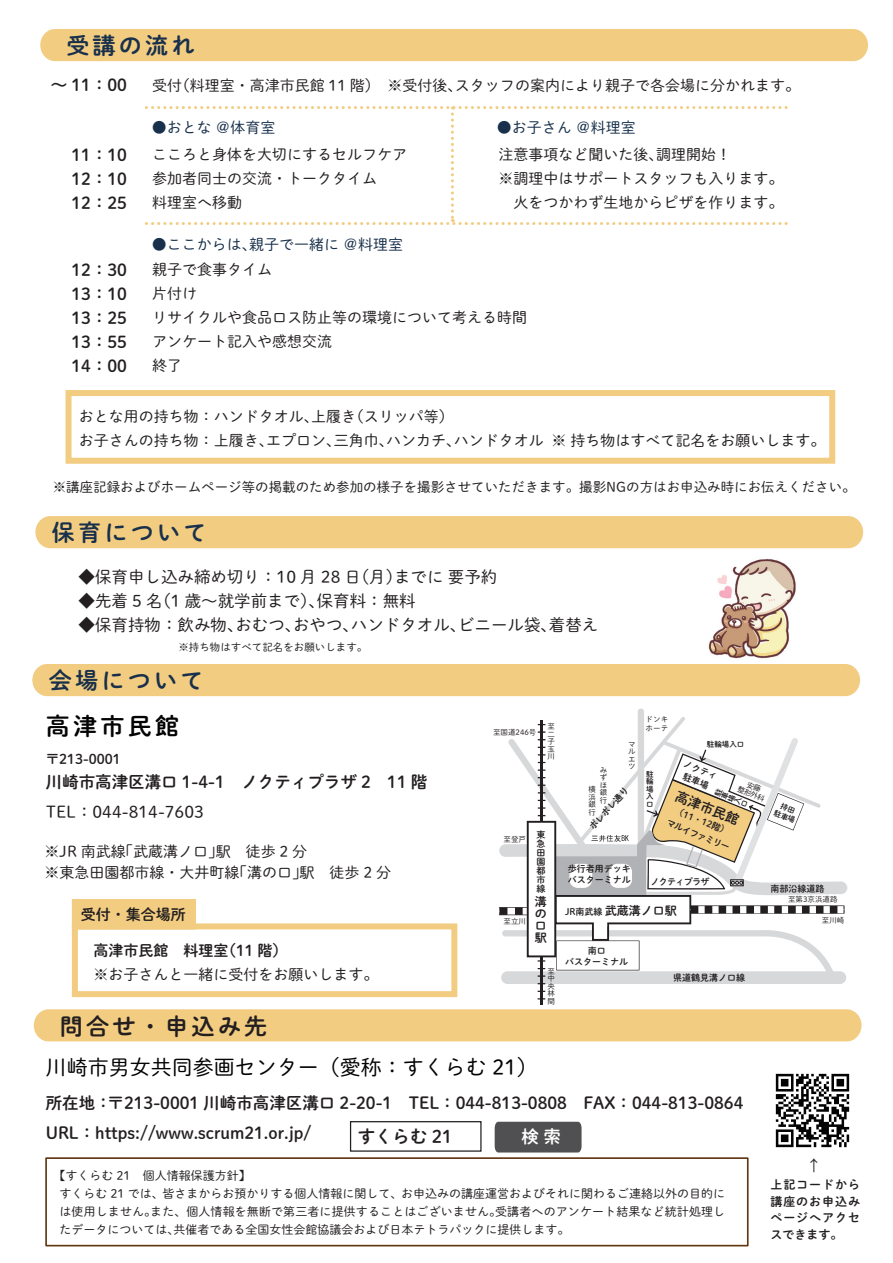
<style>
.page{position:relative;width:893px;height:1263px;background:#fff}
.page>*{position:absolute;margin:0;border:0;box-sizing:border-box;transform-origin:0 0}
.t1{font:24px "DNP Shuei M Go Std B";letter-spacing:.14em;color:#030303}
.t2{font:23.1px "DNP Shuei M Go Std B";letter-spacing:.14em;color:#18304b}
.t3{font:23.1px "DNP Shuei M Go Std B";letter-spacing:.14em;color:#231f20}
.t4{font:21px "DNP Shuei M Go Std L";color:#030303}
.t5{font:17.55px "DNP Shuei M Go Std B";color:#231f20}
.t6{font:17.55px "DNP Shuei M Go Std B";color:#fff}
.t7{font:16.5px/24px "DNP Shuei M Go Std B";color:#231f20;text-align:justify}
.t8{font:16.5px "DNP Shuei M Go Std L";color:#231f20}
.t9{font:15px/24px "DNP Shuei M Go Std L";color:#231f20}
.t10{font:15px "DNP Shuei M Go Std L";color:#18304b}
.t11{font:15px "DNP Shuei M Go Std B";color:#231f20}
.t12{font:15px "Koz Go Pr 6 N";color:#231f20}
.t13{font:13.5px "DNP Shuei M Go Std L";color:#231f20}
.t14{font:13.5px "DNP Shuei M Go Std B";color:#231f20}
.t15{font:12px/18px "DNP Shuei M Go Std L";color:#231f20}
.t16{font:12px/16.5px "DNP Shuei M Go Std B";letter-spacing:.075em;color:#231f20;text-align:justify}
.t17{font:10.5px "DNP Shuei M Go Std L";color:#231f20}
.t18{font:9px/9px "DNP Shuei M Go Std B";color:#231f20;text-align:center}
.t19{font:9px "DNP Shuei M Go Std B";letter-spacing:-.075em;color:#231f20}
.t20{font:7.5px/7.5px "DNP Shuei M Go Std L";color:#231f20;text-align:justify}
.t21{font:7.5px/7.5px "DNP Shuei M Go Std B";color:#231f20;text-align:justify}
.s1{font-size:9px}
</style>
<div class="page">
<div style="left:72px;top:899px;width:124px;height:30px;background:#f2cc81"></div>
<div style="left:72px;top:923px;width:385px;height:74px;border:6px solid #f2cc81"></div>
<div style="left:66px;top:390px;width:769px;height:74px;border:6px solid #f2cc81"></div>
<div style="left:45px;top:1157px;width:704px;height:89px;border:2px solid #603711"></div>
<div style="left:495px;top:1122px;width:87px;height:30px;background:#505052"></div>
<div style="left:350px;top:1121px;width:132px;height:31px;background:#fff;border:1px solid #231f20"></div>
<div style="left:35px;top:516px;width:828px;height:32px;background:#f2cc81;border-radius:15px"></div>
<div style="left:40px;top:29px;width:828px;height:32px;background:#f2cc81;border-radius:15px"></div>
<div style="left:34px;top:1009px;width:827px;height:32px;background:#f2cc81;border-radius:15px"></div>
<img style="left:708px;top:559px;width:88px;height:100px">
<div style="left:32px;top:664px;width:828px;height:32px;background:#f2cc81;border-radius:15px"></div>
<svg style="left:146px;top:106px;width:641px;height:119px"></svg>
<img style="left:775px;top:1073px;width:75px;height:75px">
<hr style="left:540px;top:953px;width:2px;height:52px;background:#231f20">
<div style="left:638px;top:708px;width:6px;height:139px;background:#d7d8da;border-radius:3px"></div>
<svg style="left:499px;top:717px;width:348px;height:267px"></svg>
<div style="left:758px;top:864px;width:70px;height:13px;background:#fff"></div>
<div style="left:747px;top:870px;width:18px;height:10px;background:#fff"></div>
<h2 class="t2" style="left:66px;top:28px;width:130px">受講の流れ</h2>
<p class="t7" style="left:51px;top:73px;width:78px">～ 11：00</p>
<p class="t7" style="left:71px;top:142px;width:57px">11：10<br>12：10<br>12：25</p>
<p class="t9" style="left:152px;top:73px;width:649px">受付（料理室・高津市民館 11 階）　※受付後、スタッフの案内により親子で各会場に分かれます。</p>
<p class="t10" style="left:152px;top:117px;width:125px">●おとな ＠体育室</p>
<p class="t9" style="left:152px;top:142px;width:256px">こころと身体を大切にするセルフケア参加者同士の交流・トークタイム<br>料理室へ移動</p>
<p class="t10" style="left:152px;top:234px;width:253px">●ここからは、親子で一緒に ＠料理室</p>
<p class="t10" style="left:497px;top:117px;width:140px">●お子さん ＠料理室</p>
<p class="t9" style="left:498px;top:142px;width:287px">注意事項など聞いた後、調理開始！<br>※調理中はサポートスタッフも入ります。　火をつかわず生地からピザを作ります。</p>
<p class="t7" style="left:71px;top:257px;width:57px">12：30<br>13：10<br>13：25<br>13：55<br>14：00</p>
<p class="t9" style="left:152px;top:257px;width:376px">親子で食事タイム<br>片付け<br>リサイクルや食品ロス防止等の環境について考える時間アンケート記入や感想交流<br>終了</p>
<p class="t9" style="left:79px;top:404px;width:748px">おとな用の持ち物：ハンドタオル、上履き（スリッパ等）<br>お子さんの持ち物：上履き、エプロン、三角巾、ハンカチ、ハンドタオル ※ 持ち物はすべて記名をお願いします。</p>
<p class="t13" style="left:53px;top:477px;width:805px">※講座記録およびホームページ等の掲載のため参加の様子を撮影させていただきます。撮影NGの方はお申込み時にお伝えください。</p>
<h2 class="t2" style="left:52px;top:515px;width:156px">保育について</h2>
<p class="t8" style="left:79px;top:564px;width:420px">◆保育申し込み締め切り：10 月 28 日（月）までに 要予約</p>
<p class="t8" style="left:79px;top:589px;width:339px">◆先着 5 名（1 歳～就学前まで）、保育料：無料</p>
<p class="t8" style="left:79px;top:613px;width:521px">◆保育持物：飲み物、おむつ、おやつ、ハンドタオル、ビニール袋、着替え</p>
<p class="t17" style="left:178px;top:639px;width:190px">※持ち物はすべて記名をお願いします。</p>
<h2 class="t2" style="left:49px;top:663px;width:156px">会場について</h2>
<h1 class="t1" style="left:46px;top:708px;width:135px">高津市民館</h1>
<p class="t14" style="left:46px;top:749px;width:77px">〒213-0001</p>
<p class="t7" style="left:46px;top:769px;width:383px">川崎市高津区溝口 1-4-1　ノクティプラザ 2　11 階</p>
<p class="t8" style="left:46px;top:800px;width:160px">TEL：044-814-7603</p>
<p class="t9" style="left:45px;top:841px;width:348px;line-height:21px">※JR 南武線「武蔵溝ノ口」駅　徒歩 2 分<br>※東急田園都市線・大井町線「溝の口」駅　徒歩 2 分</p>
<p class="t11" style="left:81px;top:903px;width:107px">受付・集合場所</p>
<p class="t11" style="left:94px;top:939px;width:196px">高津市民館　料理室（11 階）</p>
<p class="t9" style="left:94px;top:962px;width:286px">※お子さんと一緒に受付をお願いします。</p>
<h2 class="t3" style="left:60px;top:1009px;width:209px">問合せ・申込み先</h2>
<p class="t20" style="left:548px;top:722px;width:9px">至二子玉川</p>
<p class="t20" style="left:646px;top:715px;width:24px;line-height:9px">ドンキホーテ</p>
<p class="t20" style="left:493px;top:728px;width:45px">至国道246号</p>
<p class="t21" style="left:707px;top:740px;width:39px">駐輪場入口</p>
<p class="t20" style="left:742px;top:778px;width:30px;text-align:center;rotate:22deg">安藤<br>整形外科</p>
<p class="t20" style="left:628px;top:740px;width:9px">マルエツ</p>
<p class="t18" style="left:686px;top:757px;width:38px;line-height:12px;rotate:22deg">ノクティ駐車場</p>
<p class="t20" style="left:600px;top:766px;width:9px">みずほ銀行</p>
<p class="t21" style="left:646px;top:770px;width:9px">駐輪場入口</p>
<p class="t20" style="left:588px;top:785px;width:9px">横浜銀行</p>
<p class="t18" style="left:587px;top:825px;width:56px;rotate:-48deg">ポレポレ通り</p>
<p class="t21" style="left:714px;top:795px;width:5px;line-height:6.9px;rotate:-68deg">駐車場入口</p>
<p class="t14" style="left:680px;top:786px;width:69px;rotate:22deg">高津市民館</p>
<p class="t21" style="left:779px;top:799px;width:24px;line-height:9px;text-align:center;rotate:22deg">持田駐車場</p>
<p class="t18" style="left:675px;top:802px;width:69px;line-height:14.4px;rotate:22deg">（11・12階）マルイファミリー</p>
<p class="t18" style="left:536px;top:830px;width:10px;text-align:justify">東急田園都市線</p>
<p class="t16" style="left:535px;top:895px;width:13px;line-height:12px;text-align:left">溝の口駅</p>
<p class="t20" style="left:504px;top:835px;width:24px">至登戸</p>
<p class="t18" style="left:568px;top:863px;width:64px;line-height:10.8px;text-align:left">歩行者用デッキバスターミナル</p>
<p class="t19" style="left:651px;top:874px;width:60px">ノクティプラザ</p>
<p class="t18" style="left:770px;top:884px;width:55px">南部沿線道路</p>
<p class="t20" style="left:788px;top:895px;width:51px">至第3京浜道路</p>
<p class="t20" style="left:822px;top:916px;width:24px">至川崎</p>
<p class="t16" style="left:565px;top:901px;width:113px"><span class="s1">JR南武線</span> 武蔵溝ノ口駅</p>
<p class="t20" style="left:504px;top:917px;width:24px">至立川</p>
<p class="t20" style="left:548px;top:967px;width:9px">至中央林間</p>
<p class="t18" style="left:565px;top:945px;width:64px;line-height:10.8px">南口<br>バスターミナル</p>
<p class="t18" style="left:673px;top:973px;width:73px">県道鶴見溝ノ口線</p>
<h3 class="t4" style="left:46px;top:1052px;width:494px">川崎市男女共同参画センター（愛称：すくらむ 21）</h3>
<p class="t7" style="left:46px;top:1087px;width:699px;line-height:30px">所在地：〒213-0001 川崎市高津区溝口 2-20-1　TEL：044-813-0808　FAX ：044-813-0864<br>URL：https://www.scrum21.or.jp/</p>
<p class="t5" style="left:358px;top:1123px;width:131px">すくらむ 21　　</p>
<p class="t6" style="left:522px;top:1123px;width:41px">検 索</p>
<p class="t15" style="left:59px;top:1166px;width:667px;text-indent:-6px">【すくらむ 21　個人情報保護方針】<br>すくらむ 21 では、皆さまからお預かりする個人情報に関して、お申込みの講座運営およびそれに関わるご連絡以外の目的には使用しません。また、個人情報を無断で第三者に提供することはございません。受講者へのアンケート結果など統計処理したデータについては、共催者である全国女性会館協議会および日本テトラパックに提供します。</p>
<p class="t12" style="left:807px;top:1156px;width:16px">↑</p>
<p class="t16" style="left:770px;top:1176px;width:91px">上記コードから講座のお申込みページへアクセスできます。</p>
</div>
